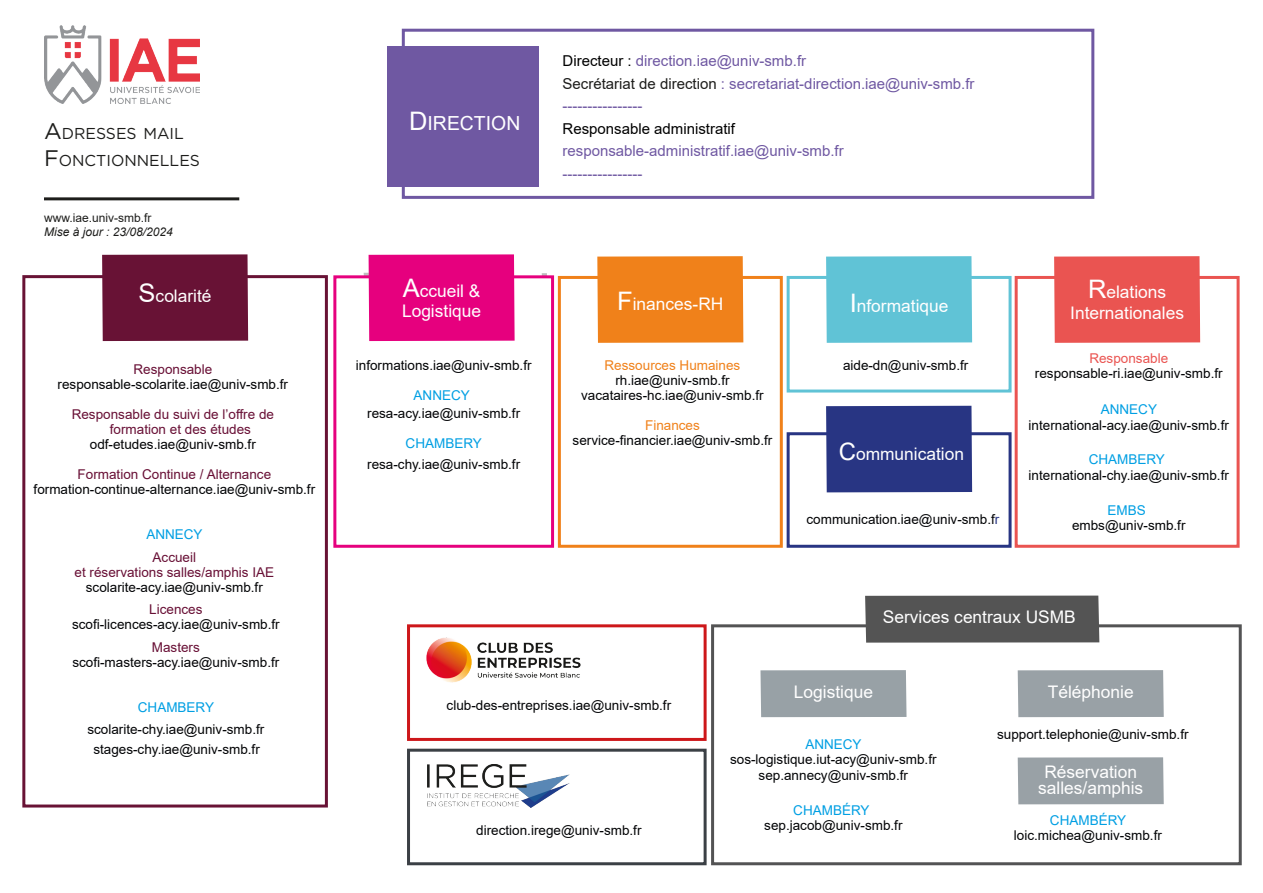
<style>
.page{position:relative;width:1263px;height:893px;background:#fff}
.page>*{position:absolute;margin:0;border:0;box-sizing:border-box;transform-origin:0 0}
.t1{font:19.35px "Arial";color:#fff}
.t2{font:17.4px/16.5px "Arial";color:#fff;text-align:center}
.t3{font:15.75px/27px "Gotham";color:#1d1d1b}
.t4{font:15px "Arial";color:#6f58a2}
.t5{font:15px "Arial";color:#000}
.t6{font:13.5px/15px "Arial";color:#020305;text-align:center}
.t7{font:13.5px "Arial";color:#680f35}
.t8{font:13.5px "Arial";color:#009fe3}
.t9{font:13.5px "Arial";color:#f0811a}
.t10{font:13.5px "Arial";color:#ea5451}
.t11{font:italic 12px/14.4px "Arial";color:#1d1d1b}
.s1{font-size:22.5px}
.s2{font-style:normal}
.s3{font-size:25.5px}
.s4{color:#680f35}
.s5{color:#000}
.s6{color:#1d1d1b}
.s7{font-size:24px}
.s8{color:#283583}
</style>
<div class="page">
<div style="left:1015px;top:276px;width:224px;height:272px;background:#fff;border:3px solid #ea5451"></div>
<div style="left:407px;top:749px;width:300px;height:116px;border:3px solid #3b4045"></div>
<div style="left:402px;top:29px;width:692px;height:170px;background:#fff;border:3px solid #6f58a2"></div>
<div style="left:387px;top:46px;width:152px;height:141px;background:#6f58a2"></div>
<div style="left:44px;top:197px;width:195px;height:3px;border:2px solid #1d1d1b"></div>
<img style="left:44px;top:26px;width:156px;height:78px">
<img style="left:428px;top:764px;width:142px;height:43px">
<div style="left:22px;top:275px;width:306px;height:532px;background:#fff;border:3px solid #681235"></div>
<div style="left:558px;top:276px;width:225px;height:272px;background:#fff;border:3px solid #f0811a"></div>
<div style="left:787px;top:276px;width:224px;height:117px;background:#fff;border:3px solid #60c3d6"></div>
<div style="left:787px;top:432px;width:224px;height:116px;background:#fff;border:3px solid #283583"></div>
<div style="left:333px;top:275px;width:221px;height:273px;background:#fff;border:3px solid #e6007e"></div>
<svg style="left:364px;top:254px;width:151px;height:88px;background:#e70e85"></svg>
<div style="left:102px;top:254px;width:146px;height:87px;background:#681235"></div>
<div style="left:597px;top:256px;width:146px;height:87px;background:#f0811a"></div>
<div style="left:826px;top:406px;width:146px;height:86px;background:#283583"></div>
<div style="left:826px;top:256px;width:146px;height:87px;background:#60c3d6"></div>
<div style="left:1054px;top:256px;width:146px;height:87px;background:#ea5451"></div>
<div style="left:407px;top:624px;width:300px;height:117px;border:3px solid #cd171a"></div>
<img style="left:426px;top:626px;width:164px;height:57px">
<div style="left:711px;top:624px;width:531px;height:241px;background:#fff;border:3px solid #535354"></div>
<div style="left:760px;top:670px;width:146px;height:47px;background:#98a1a6"></div>
<div style="left:1018px;top:670px;width:146px;height:47px;background:#99a1a6"></div>
<div style="left:865px;top:596px;width:234px;height:47px;background:#545454"></div>
<div style="left:1018px;top:757px;width:146px;height:47px;background:#99a1a6"></div>
<p class="t3" style="left:44px;top:120px;width:157px"><span class="s1">A</span>DRESSES MAIL<br><span class="s1">F</span>ONCTIONNELLES</p>
<p class="t11" style="left:44px;top:211px;width:130px"><span class="s2">www.iae.univ-smb.fr<br></span>Mise à jour : 23/08/2024</p>
<p class="t2" style="left:139px;top:287px;width:74px"><span class="s3">S</span>colarité</p>
<p class="t7" style="left:133px;top:360px;width:80px">Responsable</p>
<p class="t6" style="left:58px;top:377px;width:232px">responsable-scolarite.iae@univ-smb.fr</p>
<p class="t7" style="left:72px;top:405px;width:204px">Responsable du suivi de l’offre de</p>
<p class="t6" style="left:90px;top:422px;width:168px;text-align:left;text-indent:20px"><span class="s4">formation et des études </span>odf-etudes.iae@univ-smb.fr</p>
<p class="t6" style="left:34px;top:467px;width:283px"><span class="s4">Formation Continue / Alternance </span>formation-continue-alternance.iae@univ-smb.fr</p>
<p class="t8" style="left:146px;top:525px;width:58px">ANNECY</p>
<p class="t7" style="left:153px;top:548px;width:45px">Accueil</p>
<p class="t7" style="left:75px;top:563px;width:201px">et réservations salles/amphis IAE</p>
<p class="t6" style="left:86px;top:580px;width:178px">scolarite-acy.iae@univ-smb.fr</p>
<p class="t7" style="left:149px;top:600px;width:55px">Licences</p>
<p class="t6" style="left:72px;top:617px;width:209px">scofi-licences-acy.iae@univ-smb.fr</p>
<p class="t7" style="left:152px;top:638px;width:50px">Masters</p>
<p class="t6" style="left:72px;top:655px;width:208px">scofi-masters-acy.iae@univ-smb.fr</p>
<p class="t8" style="left:138px;top:698px;width:78px">CHAMBERY</p>
<p class="t6" style="left:87px;top:722px;width:178px">scolarite-chy.iae@univ-smb.fr</p>
<p class="t6" style="left:93px;top:742px;width:168px">stages-chy.iae@univ-smb.fr</p>
<p class="t1" style="left:409px;top:110px;width:113px"><span class="s3">D</span>IRECTION</p>
<p class="t4" style="left:562px;top:50px;width:245px"><span class="s5">Directeur :</span> direction.iae@univ-smb.fr</p>
<p class="t4" style="left:562px;top:73px;width:414px"><span class="s6">Secrétariat de direction</span> : secretariat-direction.iae@univ-smb.fr</p>
<p class="t4" style="left:562px;top:95px;width:81px">----------------</p>
<p class="t5" style="left:562px;top:118px;width:174px">Responsable administratif</p>
<p class="t4" style="left:562px;top:140px;width:283px">responsable-administratif.iae@univ-smb.fr</p>
<p class="t4" style="left:562px;top:163px;width:81px">----------------</p>
<p class="t2" style="left:403px;top:282px;width:79px"><span class="s3">A</span>ccueil &amp;</p>
<p class="t2" style="left:402px;top:303px;width:81px">Logistique</p>
<p class="t6" style="left:356px;top:357px;width:177px">informations.iae@univ-smb.fr</p>
<p class="t8" style="left:414px;top:386px;width:58px">ANNECY</p>
<p class="t6" style="left:367px;top:405px;width:154px">resa-acy.iae@univ-smb.fr</p>
<p class="t8" style="left:406px;top:434px;width:78px">CHAMBERY</p>
<p class="t6" style="left:367px;top:456px;width:154px">resa-chy.iae@univ-smb.fr</p>
<p class="t2" style="left:617px;top:296px;width:108px"><span class="s3">F</span>inances-RH</p>
<p class="t9" style="left:604px;top:356px;width:137px">Ressources Humaines</p>
<p class="t6" style="left:581px;top:372px;width:184px">rh.iae@univ-smb.fr vacataires-hc.iae@univ-smb.fr</p>
<p class="t9" style="left:645px;top:416px;width:56px">Finances</p>
<p class="t6" style="left:573px;top:432px;width:201px">service-financier.iae@univ-smb.fr</p>
<p class="t2" style="left:850px;top:297px;width:100px"><span class="s3">I</span>nformatique</p>
<p class="t6" style="left:843px;top:357px;width:127px">aide-dn@univ-smb.fr</p>
<p class="t2" style="left:839px;top:445px;width:127px"><span class="s7">C</span>ommunication</p>
<p class="t6" style="left:806px;top:512px;width:194px">communication.iae@univ-smb.f<span class="s8">r</span></p>
<p class="t2" style="left:1088px;top:284px;width:80px"><span class="s3">R</span>elations</p>
<p class="t2" style="left:1070px;top:305px;width:115px">Internationales</p>
<p class="t10" style="left:1089px;top:349px;width:80px">Responsable</p>
<p class="t6" style="left:1035px;top:365px;width:189px">responsable-ri.iae@univ-smb.fr</p>
<p class="t8" style="left:1101px;top:400px;width:58px">ANNECY</p>
<p class="t6" style="left:1029px;top:418px;width:202px">international-acy.iae@univ-smb.fr</p>
<p class="t8" style="left:1089px;top:450px;width:78px">CHAMBERY</p>
<p class="t6" style="left:1029px;top:468px;width:202px">international-chy.iae@univ-smb.fr</p>
<p class="t8" style="left:1107px;top:500px;width:40px">EMBS</p>
<p class="t6" style="left:1072px;top:517px;width:115px">embs@univ-smb.fr</p>
<p class="t2" style="left:883px;top:608px;width:194px">Services centraux USMB</p>
<p class="t6" style="left:447px;top:698px;width:226px">club-des-entreprises.iae@univ-smb.fr</p>
<p class="t6" style="left:476px;top:822px;width:167px">direction.irege@univ-smb.fr</p>
<p class="t2" style="left:794px;top:684px;width:81px">Logistique</p>
<p class="t2" style="left:1048px;top:684px;width:87px">Téléphonie</p>
<p class="t8" style="left:805px;top:735px;width:58px">ANNECY</p>
<p class="t6" style="left:730px;top:752px;width:208px">sos-logistique.iut-acy@univ-smb.fr</p>
<p class="t6" style="left:759px;top:768px;width:151px">sep.annecy@univ-smb.fr</p>
<p class="t8" style="left:793px;top:801px;width:78px">CHAMBÉRY</p>
<p class="t6" style="left:764px;top:817px;width:140px">sep.jacob@univ-smb.fr</p>
<p class="t6" style="left:997px;top:727px;width:193px">support.telephonie@univ-smb.fr</p>
<p class="t2" style="left:1038px;top:763px;width:107px">Réservation salles/amphis</p>
<p class="t8" style="left:1050px;top:811px;width:78px">CHAMBÉRY</p>
<p class="t6" style="left:1014px;top:828px;width:149px">loic.michea@univ-smb.fr</p>
</div>
